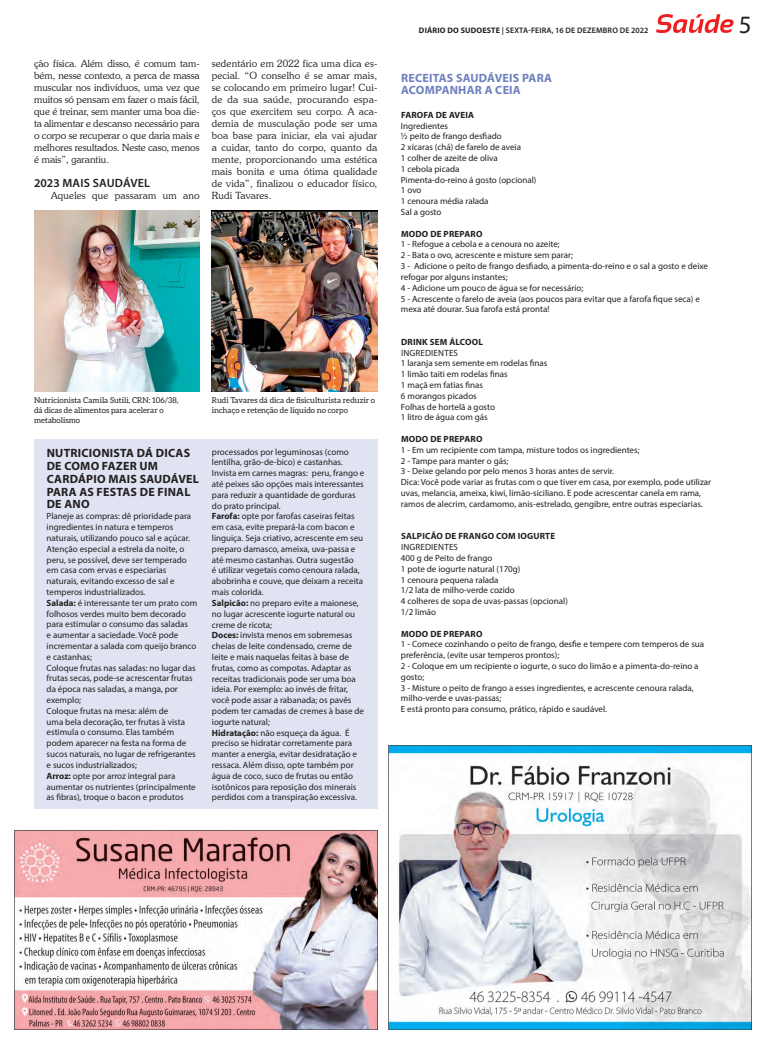
<style>
.page{position:relative;width:766px;height:1044px;background:#fff}
.page>*{position:absolute;margin:0;border:0;box-sizing:border-box;transform-origin:0 0}
.t1{font:25px "Myriad Pro";color:#231f20}
.t2{font:700 12px/12.9px "Myriad Pro";letter-spacing:.02em;color:#231f20}
.t3{font:700 12px/12px "Myriad Pro";letter-spacing:.02em;color:#6f80bf}
.t4{font:600 12px "Myriad Pro";letter-spacing:.01em;color:#231f20}
.t5{font:300 10px/12px "Souvenir IT Cby BT";letter-spacing:.02em;color:#231f20;text-align:justify}
.t6{font:9px/10.8px "Myriad Pro";color:#231f20}
.t7{font:700 9px "Myriad Pro";letter-spacing:.02em;color:#231f20}
.t8{font:8px/10px "Aleo";color:#231f20}
.t9{font:600 8px "Myriad Pro";letter-spacing:.02em;color:#231f20}
.s1{font-weight:700}
</style>
<div class="page">
<img style="left:656px;top:14px;width:76px;height:19px">
<div style="left:34px;top:439px;width:343px;height:369px;background:#e0e4f2"></div>
<img style="left:388px;top:745px;width:363px;height:284px">
<img style="left:14px;top:830px;width:363px;height:199px">
<img style="left:34px;top:210px;width:166px;height:181px">
<img style="left:212px;top:210px;width:165px;height:181px">
<p class="t5" style="left:34px;top:58px;width:167px">ção física. Além disso, é comum tam&shy;bém, nesse contexto, a perca de massa muscular nos indivíduos, uma vez que muitos só pensam em fazer o mais fácil, que é treinar, sem manter uma boa die&shy;ta alimentar e descanso necessário para o corpo se recuperar o que daria mais e melhores resultados. Neste caso, menos é mais”, garantiu.</p>
<h2 class="t4" style="left:34px;top:176px;width:118px">2023 MAIS SAUDÁVEL</h2>
<p class="t5" style="left:51px;top:190px;width:150px">Aqueles que passaram um ano</p>
<p class="t5" style="left:212px;top:58px;width:167px">sedentário em 2022 fica uma dica es&shy;pecial. “O conselho é se amar mais, se colocando em primeiro lugar! Cui&shy;de da sua saúde, procurando espa&shy;ços que exercitem seu corpo. A aca&shy;demia de musculação pode ser uma boa base para iniciar, ela vai ajudar a cuidar, tanto do corpo, quanto da mente, proporcionando uma estética mais bonita e uma ótima qualidade de vida”, finalizou o educador físico, Rudi Tavares.</p>
<p class="t8" style="left:34px;top:395px;width:146px">Nutricionista Camila Sutili, CRN: 106/38, dá dicas de alimentos para acelerar o metabolismo</p>
<p class="t8" style="left:212px;top:395px;width:165px">Rudi Tavares dá dica de fisiculturista reduzir o inchaço e retenção de líquido no corpo</p>
<h2 class="t2" style="left:47px;top:446px;width:154px">NUTRICIONISTA DÁ DICAS<br>DE COMO FAZER UM<br>CARDÁPIO MAIS SAUDÁVEL<br>PARA AS F ESTAS DE F INAL<br>DE ANO</h2>
<p class="t6" style="left:47px;top:510px;width:152px">Planeje as compras: dê prioridade para ingredientes in natura e temperos naturais, utilizando pouco sal e açúcar.<br>Atenção especial a estrela da noite, o peru, se possível, deve ser temperado em casa com ervas e especiarias naturais, evitando excesso de sal e temperos industrializados.<br><span class="s1">SALADA:</span> é interessante ter um prato com folhosos verdes muito bem decorado para estimular o consumo das saladas<br>e aumentar a saciedade. Você pode incrementar a salada com queijo branco e castanhas;<br>Coloque frutas nas saladas: no lugar das frutas secas, pode-se acrescentar frutas da época nas saladas, a manga, por exemplo;<br>Coloque frutas na mesa: além de<br>uma bela decoração, ter frutas à vista estimula o consumo. Elas também podem aparecer na festa na forma de sucos naturais, no lugar de refrigerantes e sucos industrializados;<br><span class="s1">ARROZ:</span> opte por arroz integral para aumentar os nutrientes (principalmente as fibras), troque o bacon e produtos</p>
<p class="t6" style="left:212px;top:446px;width:154px">processados por leguminosas (como lentilha, grão-de-bico) e castanhas.<br>Invista em carnes magras: peru, frango e até peixes são opções mais interessantes para reduzir a quantidade de gorduras do prato principal.<br><span class="s1">FAROFA:</span> opte por farofas caseiras feitas em casa, evite prepará-la com bacon e linguiça. Seja criativo, acrescente em seu preparo damasco, ameixa, uva-passa e até mesmo castanhas. Outra sugestão<br>é utilizar vegetais como cenoura ralada, abobrinha e couve, que deixam a receita mais colorida.<br><span class="s1">SALPICÃO:</span> no preparo evite a maionese, no lugar acrescente iogurte natural ou creme de ricota;<br><span class="s1">DOCES:</span> invista menos em sobremesas cheias de leite condensado, creme de leite e mais naquelas feitas à base de frutas, como as compotas. Adaptar as receitas tradicionais pode ser uma boa ideia. Por exemplo: ao invés de fritar, você pode assar a rabanada; os pavês podem ter camadas de cremes à base de iogurte natural;<br><span class="s1">HIDRATAÇÃO:</span> não esqueça da água. É preciso se hidratar corretamente para manter a energia, evitar desidratação e ressaca. Além disso, opte também por água de coco, suco de frutas ou então isotônicos para reposição dos minerais perdidos com a transpiração excessiva.</p>
<p class="t9" style="left:419px;top:25px;width:231px"><span class="s1">DIÁRIO DO SUDOESTE</span> | SEXTA-FEIRA, 16 DE DEZEMBRO DE 2022</p>
<h1 class="t1" style="left:738px;top:9px;width:14px">5</h1>
<h2 class="t3" style="left:401px;top:72px;width:152px">RECEITAS SAUDÁVEIS PARA<br>ACOMPANHAR A CEIA</h2>
<p class="t7" style="left:401px;top:109px;width:75px">FAROFA DE AVEIA</p>
<p class="t6" style="left:401px;top:120px;width:137px">Ingredientes<br>½ peito de frango desfiado<br>2 xícaras (chá) de farelo de aveia<br>1 colher de azeite de oliva<br>1 cebola picada<br>Pimenta-do-reino á gosto (opcional)<br>1 ovo<br>1 cenoura média ralada<br>Sal a gosto</p>
<p class="t7" style="left:401px;top:228px;width:83px">MODO DE PREPARO</p>
<p class="t6" style="left:401px;top:239px;width:308px">1 - Refogue a cebola e a cenoura no azeite;<br>2 - Bata o ovo, acrescente e misture sem parar;<br>3 - Adicione o peito de frango desfiado, a pimenta-do-reino e o sal a gosto e deixe refogar por alguns instantes;<br>4 - Adicione um pouco de água se for necessário;<br>5 - Acrescente o farelo de aveia (aos poucos para evitar que a farofa fique seca) e mexa até dourar. Sua farofa está pronta!</p>
<p class="t7" style="left:401px;top:336px;width:83px">DRINK SEM ÁLCOOL</p>
<p class="t6" style="left:401px;top:347px;width:148px">Ingredientes<br>1 laranja sem semente em rodelas finas<br>1 limão taiti em rodelas finas<br>1 maçã em fatias finas<br>6 morangos picados<br>Folhas de hortelã a gosto<br>1 litro de água com gás</p>
<p class="t7" style="left:401px;top:433px;width:83px">MODO DE PREPARO</p>
<p class="t6" style="left:401px;top:444px;width:311px">1 - Em um recipiente com tampa, misture todos os ingredientes;<br>2 - Tampe para manter o gás;<br>3 - Deixe gelando por pelo menos 3 horas antes de servir.<br>Dica: Você pode variar as frutas com o que tiver em casa, por exemplo, pode utilizar uvas, melancia, ameixa, kiwi, limão-siciliano. E pode acrescentar canela em rama, ramos de alecrim, cardamomo, anis-estrelado, gengibre, entre outras especiarias.</p>
<p class="t7" style="left:401px;top:530px;width:155px">SALPICÃO DE FRANGO COM IOGURTE</p>
<p class="t6" style="left:401px;top:541px;width:168px">Ingredientes<br>400 g de Peito de frango<br>1 pote de iogurte natural (170g)<br>1 cenoura pequena ralada<br>1/2 lata de milho-verde cozido<br>4 colheres de sopa de uvas-passas (opcional)<br>1/2 limão</p>
<p class="t7" style="left:401px;top:627px;width:83px">MODO DE PREPARO</p>
<p class="t6" style="left:401px;top:638px;width:305px">1 - Comece cozinhando o peito de frango, desfie e tempere com temperos de sua preferência, (evite usar temperos prontos);<br>2 - Coloque em um recipiente o iogurte, o suco do limão e a pimenta-do-reino a gosto;<br>3 - Misture o peito de frango a esses ingredientes, e acrescente cenoura ralada, milho-verde e uvas-passas;<br>E está pronto para consumo, prático, rápido e saudável.</p>
</div>
